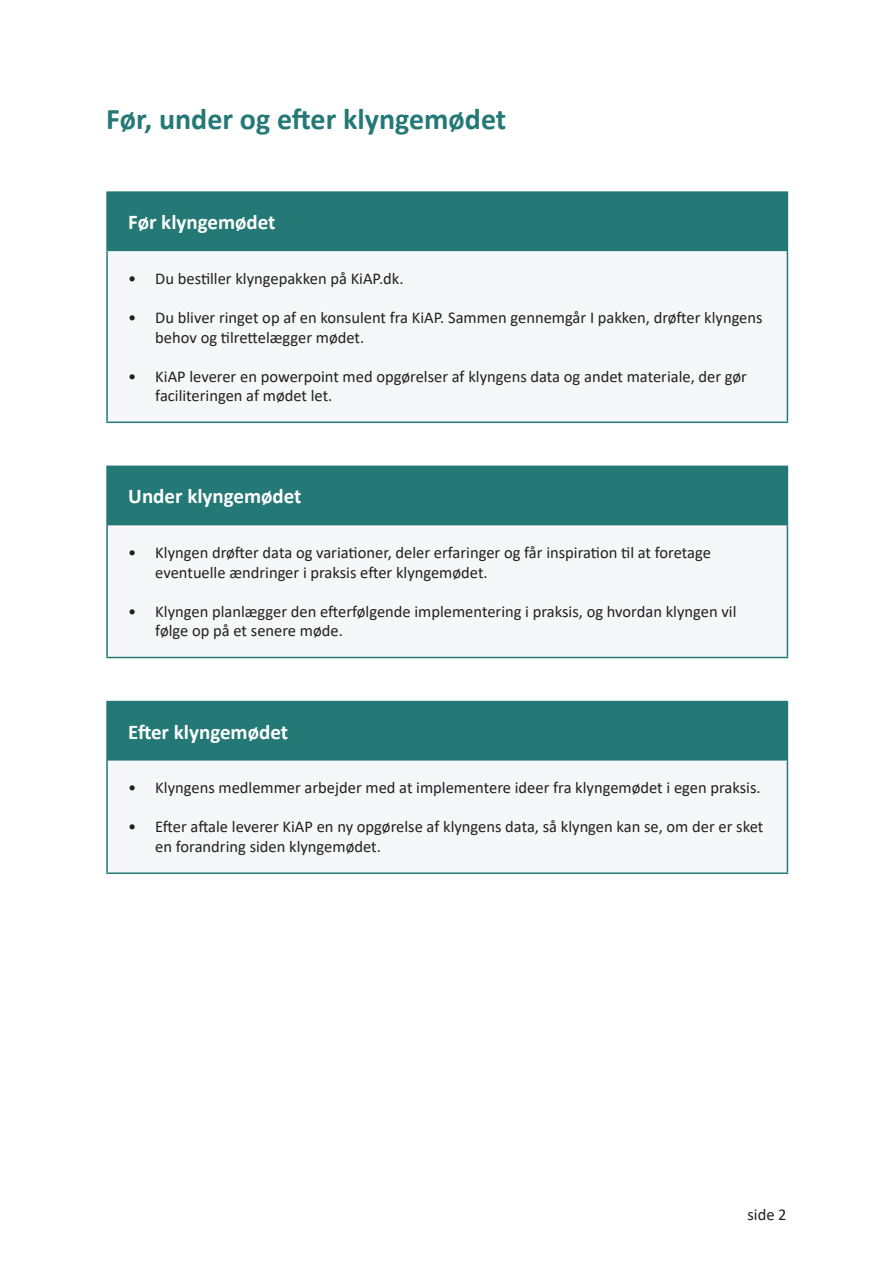
<style>
.page{position:relative;width:893px;height:1263px;background:#fff}
.page>*{position:absolute;margin:0;border:0;box-sizing:border-box;transform-origin:0 0}
.Overskrift_1{font:700 30px "Calibri";color:#247976}
.Overskrift_3{font:700 21px "Calibri";color:#fff}
.t1{font:16.5px/19.5px "Calibri";color:#231f20}
</style>
<div class="page">
<div style="left:107px;top:192px;width:680px;height:58px;background:#247976"></div>
<div style="left:107px;top:250px;width:680px;height:172px;background:#f5f7f9"></div>
<hr style="left:106px;top:193px;width:2px;height:57px;background:#247976">
<hr style="left:106px;top:250px;width:2px;height:172px;background:#247976">
<hr style="left:106px;top:191px;width:682px;height:2px;background:#247976">
<hr style="left:787px;top:193px;width:1px;height:57px;background:#247976">
<hr style="left:108px;top:250px;width:680px;height:1px;background:#247976">
<hr style="left:787px;top:251px;width:1px;height:171px;background:#247976">
<hr style="left:106px;top:422px;width:682px;height:1px;background:#247976">
<div style="left:107px;top:466px;width:680px;height:59px;background:#247976"></div>
<div style="left:107px;top:525px;width:680px;height:132px;background:#f5f7f9"></div>
<hr style="left:106px;top:467px;width:2px;height:58px;background:#247976">
<hr style="left:106px;top:525px;width:2px;height:132px;background:#247976">
<hr style="left:106px;top:466px;width:682px;height:1px;background:#247976">
<hr style="left:787px;top:467px;width:1px;height:57px;background:#247976">
<hr style="left:108px;top:524px;width:680px;height:1px;background:#247976">
<hr style="left:787px;top:525px;width:1px;height:132px;background:#247976">
<hr style="left:106px;top:657px;width:682px;height:1px;background:#247976">
<div style="left:107px;top:701px;width:680px;height:59px;background:#247976"></div>
<div style="left:107px;top:760px;width:680px;height:113px;background:#f5f7f9"></div>
<hr style="left:106px;top:702px;width:2px;height:58px;background:#247976">
<hr style="left:106px;top:760px;width:2px;height:112px;background:#247976">
<hr style="left:106px;top:701px;width:682px;height:1px;background:#247976">
<hr style="left:787px;top:702px;width:1px;height:57px;background:#247976">
<hr style="left:108px;top:759px;width:680px;height:1px;background:#247976">
<hr style="left:787px;top:760px;width:1px;height:112px;background:#247976">
<hr style="left:106px;top:872px;width:682px;height:2px;background:#247976">
<p class="Overskrift_1" style="left:106px;top:98px;width:402px">Før, under og efter klyngemødet</p>
<p class="Overskrift_3" style="left:128px;top:207px;width:149px">Før klyngemødet</p>
<p class="t1" style="left:128px;top:268px;width:277px">• Du bestiller klyngepakken på KiAP.dk.</p>
<p class="t1" style="left:155px;top:307px;width:609px;text-indent:-27px">• Du bliver ringet op af en konsulent fra KiAP. Sammen gennemgår I pakken, drøfter klyngens behov og tilrettelægger mødet.</p>
<p class="t1" style="left:155px;top:366px;width:593px;text-indent:-27px">• KiAP leverer en powerpoint med opgørelser af klyngens data og andet materiale, der gør faciliteringen af mødet let.</p>
<p class="Overskrift_3" style="left:128px;top:481px;width:175px">Under klyngemødet</p>
<p class="t1" style="left:155px;top:543px;width:557px;text-indent:-27px">• Klyngen drøfter data og variationer, deler erfaringer og får inspiration til at foretage eventuelle ændringer i praksis efter klyngemødet.</p>
<p class="t1" style="left:155px;top:601px;width:583px;text-indent:-27px">• Klyngen planlægger den efterfølgende implementering i praksis, og hvordan klyngen vil følge op på et senere møde.</p>
<p class="Overskrift_3" style="left:128px;top:717px;width:161px">Efter klyngemødet</p>
<p class="t1" style="left:128px;top:778px;width:634px">• Klyngens medlemmer arbejder med at implementere ideer fra klyngemødet i egen praksis.</p>
<p class="t1" style="left:155px;top:817px;width:609px;text-indent:-27px">• Efter aftale leverer KiAP en ny opgørelse af klyngens data, så klyngen kan se, om der er sket en forandring siden klyngemødet.</p>
<p class="t1" style="left:747px;top:1205px;width:41px">side 2</p>
</div>
